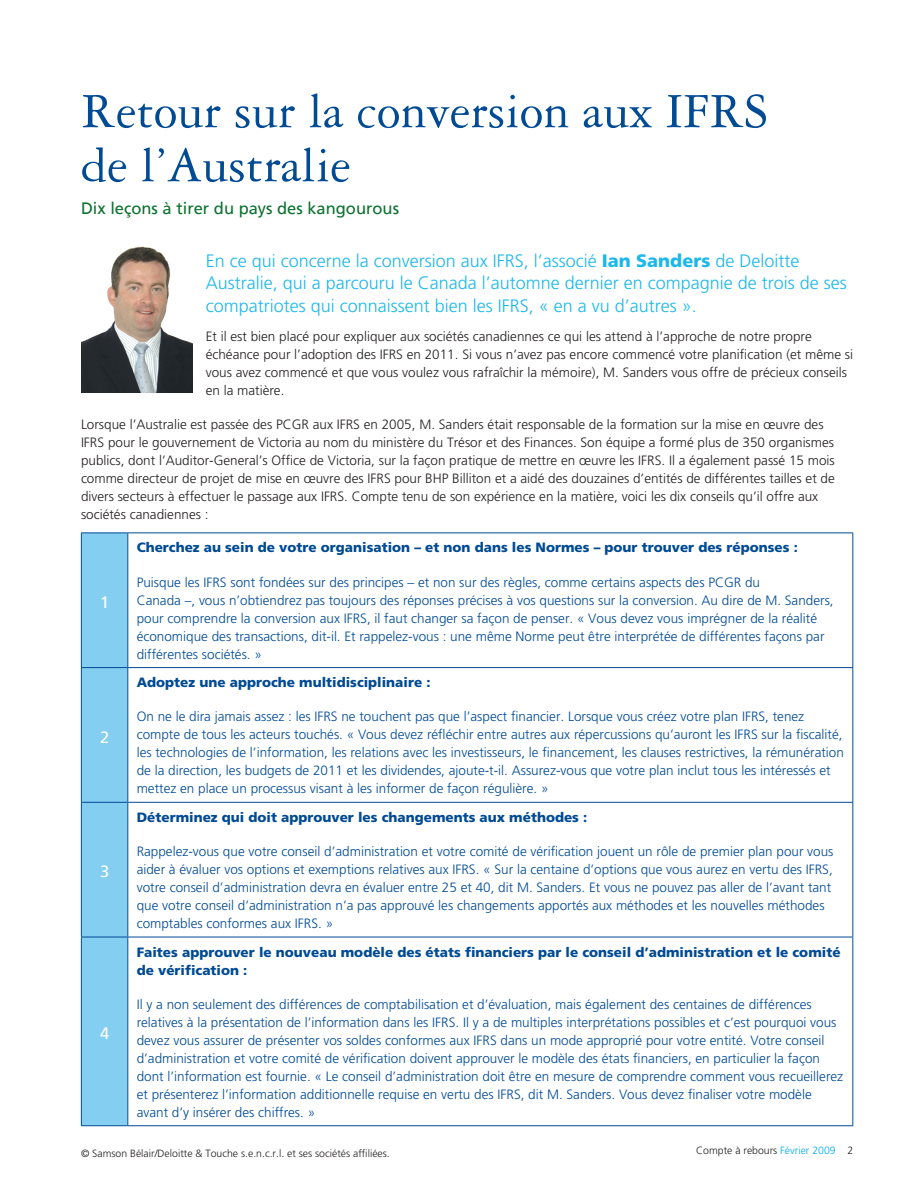
<style>
.page{position:relative;width:918px;height:1188px;background:#fff}
.page>*{position:absolute;margin:0;border:0;box-sizing:border-box;transform-origin:0 0}
.t1{font:52.5px/54px "Garamond Three";color:#014a94}
.t2{font:300 18px/22.5px "Frutiger";color:#1db8eb}
.t3{font:16.5px "Frutiger";color:#0b712d}
.t4{font:16.5px "Frutiger";color:#fff}
.t5{font:300 13.5px/18px "Frutiger";color:#014a94}
.t6{font:300 13.5px/18px "Frutiger";color:#231f20}
.t7{font:900 13.5px/18px "Frutiger";color:#014a94}
.t8{font:300 10.5px "Frutiger";color:#231f20}
.s1{font-weight:900}
.s2{color:#00abe7}
</style>
<div class="page">
<img style="left:81px;top:246px;width:111px;height:146px">
<div style="left:82px;top:533px;width:45px;height:592px;background:#84cef2"></div>
<svg style="left:128px;top:533px;width:724px;height:592px"></svg>
<hr style="left:81px;top:532px;width:47px;height:1px;background:#014a94">
<hr style="left:81px;top:533px;width:1px;height:134px;background:#014a94">
<hr style="left:128px;top:532px;width:725px;height:1px;background:#014a94">
<hr style="left:127px;top:533px;width:1px;height:134px;background:#014a94">
<hr style="left:852px;top:533px;width:1px;height:134px;background:#014a94">
<hr style="left:81px;top:667px;width:47px;height:1px;background:#014a94">
<hr style="left:81px;top:668px;width:1px;height:134px;background:#014a94">
<hr style="left:128px;top:667px;width:725px;height:1px;background:#014a94">
<hr style="left:127px;top:668px;width:1px;height:134px;background:#014a94">
<hr style="left:852px;top:668px;width:1px;height:134px;background:#014a94">
<hr style="left:81px;top:802px;width:47px;height:1px;background:#014a94">
<hr style="left:81px;top:803px;width:1px;height:134px;background:#014a94">
<hr style="left:128px;top:802px;width:725px;height:1px;background:#014a94">
<hr style="left:127px;top:803px;width:1px;height:134px;background:#014a94">
<hr style="left:852px;top:803px;width:1px;height:134px;background:#014a94">
<hr style="left:81px;top:937px;width:47px;height:1px;background:#014a94">
<hr style="left:81px;top:937px;width:1px;height:188px;background:#014a94">
<hr style="left:128px;top:937px;width:725px;height:1px;background:#014a94">
<hr style="left:127px;top:937px;width:1px;height:188px;background:#014a94">
<hr style="left:852px;top:937px;width:1px;height:188px;background:#014a94">
<hr style="left:81px;top:1125px;width:47px;height:1px;background:#014a94">
<hr style="left:128px;top:1125px;width:725px;height:1px;background:#014a94">
<h1 class="t1" style="left:81px;top:85px;width:688px">Retour sur la conversion aux IFRS de l’Australie</h1>
<p class="t3" style="left:81px;top:198px;width:320px">Dix leçons à tirer du pays des kangourous</p>
<h2 class="t2" style="left:206px;top:250px;width:643px">En ce qui concerne la conversion aux IFRS, l’associé <span class="s1">Ian Sanders</span> de Deloitte<br>Australie, qui a parcouru le Canada l’automne dernier en compagnie de trois de ses compatriotes qui connaissent bien les IFRS, « en a vu d’autres ».</h2>
<p class="t6" style="left:206px;top:327px;width:649px">Et il est bien placé pour expliquer aux sociétés canadiennes ce qui les attend à l’approche de notre propre échéance pour l’adoption des IFRS en 2011. Si vous n’avez pas encore commencé votre planification (et même si vous avez commencé et que vous voulez vous rafraîchir la mémoire), M. Sanders vous offre de précieux conseils en la matière.</p>
<p class="t6" style="left:81px;top:415px;width:755px">Lorsque l’Australie est passée des PCGR aux IFRS en 2005, M. Sanders était responsable de la formation sur la mise en œuvre des IFRS pour le gouvernement de Victoria au nom du ministère du Trésor et des Finances. Son équipe a formé plus de 350 organismes publics, dont l’Auditor-General’s Office de Victoria, sur la façon pratique de mettre en œuvre les IFRS. Il a également passé 15 mois comme directeur de projet de mise en œuvre des IFRS pour BHP Billiton et a aidé des douzaines d’entités de différentes tailles et de divers secteurs à effectuer le passage aux IFRS. Compte tenu de son expérience en la matière, voici les dix conseils qu’il offre aux sociétés canadiennes :</p>
<p class="t4" style="left:100px;top:593px;width:11px">1</p>
<p class="t4" style="left:100px;top:727px;width:11px">2</p>
<p class="t4" style="left:100px;top:862px;width:11px">3</p>
<p class="t4" style="left:100px;top:1024px;width:11px">4</p>
<p class="t7" style="left:137px;top:539px;width:663px">Cherchez au sein de votre organisation – et non dans les Normes – pour trouver des réponses :</p>
<p class="t5" style="left:137px;top:573px;width:698px">Puisque les IFRS sont fondées sur des principes – et non sur des règles, comme certains aspects des PCGR du<br>Canada –, vous n’obtiendrez pas toujours des réponses précises à vos questions sur la conversion. Au dire de M. Sanders, pour comprendre la conversion aux IFRS, il faut changer sa façon de penser. « Vous devez vous imprégner de la réalité économique des transactions, dit-il. Et rappelez-vous : une même Norme peut être interprétée de différentes façons par différentes sociétés. »</p>
<p class="t7" style="left:137px;top:673px;width:295px">Adoptez une approche multidisciplinaire :</p>
<p class="t5" style="left:137px;top:708px;width:709px">On ne le dira jamais assez : les IFRS ne touchent pas que l’aspect financier. Lorsque vous créez votre plan IFRS, tenez compte de tous les acteurs touchés. « Vous devez réfléchir entre autres aux répercussions qu’auront les IFRS sur la fiscalité, les technologies de l’information, les relations avec les investisseurs, le financement, les clauses restrictives, la rémunération de la direction, les budgets de 2011 et les dividendes, ajoute-t-il. Assurez-vous que votre plan inclut tous les intéressés et mettez en place un processus visant à les informer de façon régulière. »</p>
<p class="t7" style="left:137px;top:808px;width:452px">Déterminez qui doit approuver les changements aux méthodes :</p>
<p class="t5" style="left:137px;top:843px;width:698px">Rappelez-vous que votre conseil d’administration et votre comité de vérification jouent un rôle de premier plan pour vous aider à évaluer vos options et exemptions relatives aux IFRS. « Sur la centaine d’options que vous aurez en vertu des IFRS, votre conseil d’administration devra en évaluer entre 25 et 40, dit M. Sanders. Et vous ne pouvez pas aller de l’avant tant que votre conseil d’administration n’a pas approuvé les changements apportés aux méthodes et les nouvelles méthodes comptables conformes aux IFRS. »</p>
<p class="t7" style="left:137px;top:943px;width:705px">Faites approuver le nouveau modèle des états financiers par le conseil d’administration et le comité de vérification :</p>
<p class="t5" style="left:137px;top:995px;width:708px">Il y a non seulement des différences de comptabilisation et d’évaluation, mais également des centaines de différences relatives à la présentation de l’information dans les IFRS. Il y a de multiples interprétations possibles et c’est pourquoi vous devez vous assurer de présenter vos soldes conformes aux IFRS dans un mode approprié pour votre entité. Votre conseil d’administration et votre comité de vérification doivent approuver le modèle des états financiers, en particulier la façon dont l’information est fournie. « Le conseil d’administration doit être en mesure de comprendre comment vous recueillerez et présenterez l’information additionnelle requise en vertu des IFRS, dit M. Sanders. Vous devez finaliser votre modèle avant d’y insérer des chiffres. »</p>
<p class="t8" style="left:81px;top:1147px;width:310px">© Samson Bélair/Deloitte &amp; Touche s.e.n.c.r.l. et ses sociétés affiliées.</p>
<p class="t8" style="left:696px;top:1145px;width:158px">Compte à rebours <span class="s2">Février 2009</span> 2</p>
</div>
